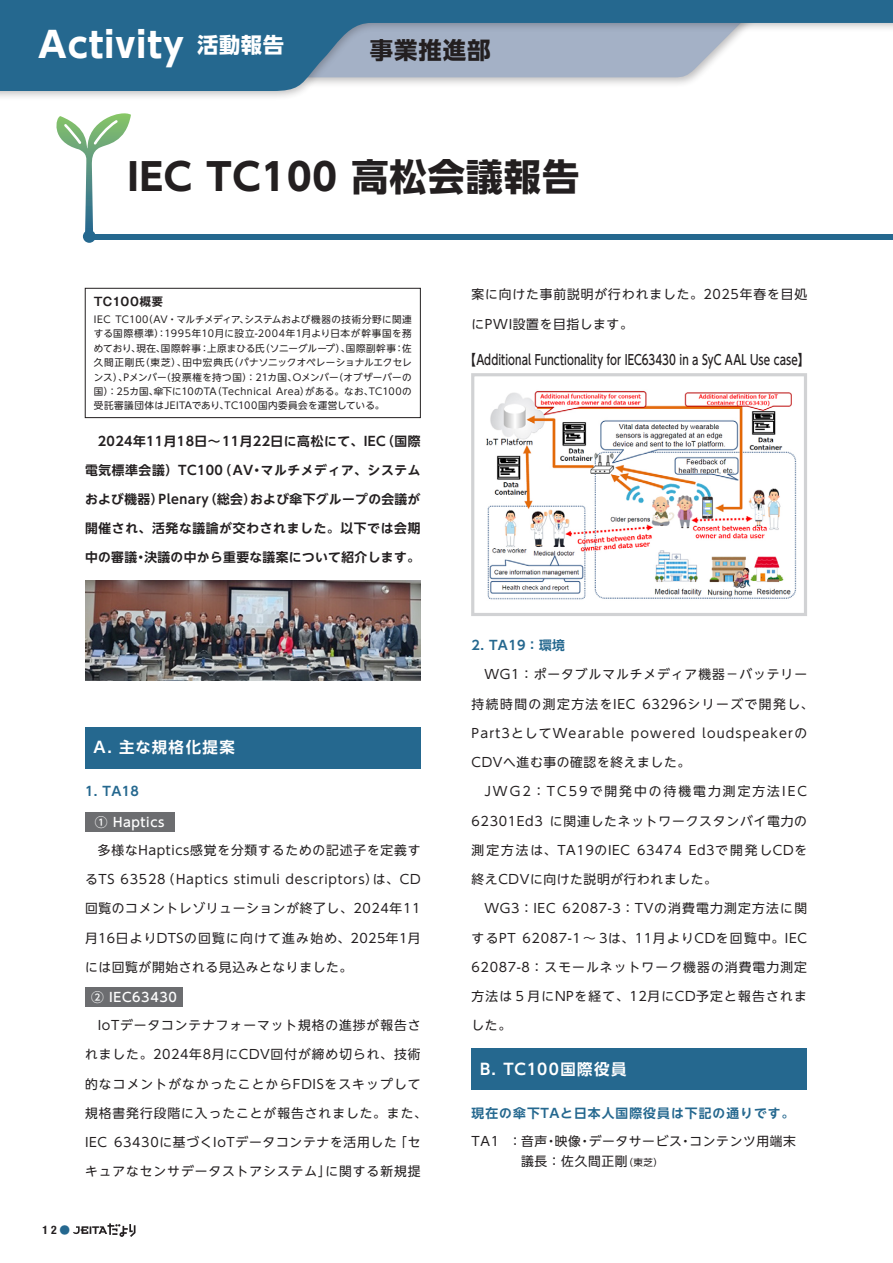
<style>
.page{position:relative;width:893px;height:1263px;background:#fff}
.page>*{position:absolute;margin:0;border:0;box-sizing:border-box;transform-origin:0 0}
.タイトル2{font:700 37.2px "UD Shin Go NT Pro";letter-spacing:.025em;color:#231f20}
.Topics{font:700 35.1px "UD Shin Go NT Pro";letter-spacing:.025em;color:#fff}
.部署{font:700 23.4px "UD Shin Go NT Pro";letter-spacing:.04em;color:#231f20}
.小見出し{font:700 15.45px "UD Shin Go NT Pro De";letter-spacing:.095em;color:#fff}
.キャプ{font:500 13.8px "UD Shin Go NT Pro";letter-spacing:.005em;color:#231f20}
.本文12Q_UD新ゴNT{font:12.75px "UD Shin Go NT Pro";letter-spacing:.065em;color:#231f20}
.本文12Q_UD新ゴNT-2{font:12.75px "UD Shin Go NT Pro";letter-spacing:.09em;color:#231f20}
.リード{font:700 12.75px "UD Shin Go NT Pro De";letter-spacing:.03em;color:#231f20}
.本文12Q_UD新ゴNT_断下げなし{font:700 12.75px "UD Shin Go NT Pro De";letter-spacing:.085em;color:#25688f}
.本文12Q_UD新ゴNT_断下げなし-2{font:12.75px "UD Shin Go NT Pro";letter-spacing:.05em;color:#231f20}
.リード-2{font:700 12.75px "UD Shin Go NT Pro De";letter-spacing:.05em;color:#231f20}
.本文12Q_UD新ゴNT-3{font:12.75px "UD Shin Go NT Pro";letter-spacing:.03em;color:#231f20}
.本文12Q_UD新ゴNT-4{font:12.75px "UD Shin Go NT Pro";letter-spacing:.115em;color:#231f20}
.本文12Q_UD新ゴNT-5{font:12.75px "UD Shin Go NT Pro";letter-spacing:.1em;color:#231f20}
.リード-3{font:700 12.75px "UD Shin Go NT Pro De";letter-spacing:.055em;color:#231f20}
.本文12Q_UD新ゴNT-6{font:12.75px "UD Shin Go NT Pro";letter-spacing:.16em;color:#231f20}
.本文12Q_UD新ゴNT_断下げなし-3{font:500 12.75px "UD Shin Go NT Pro";letter-spacing:.05em;color:#fff}
.キャプ-2{font:700 11.7px "Gothic MB101 Pro De";letter-spacing:.03em;color:#231f20}
.t1{font:700 condensed 11.7px "Helvetica Neue LT Std";color:#231f20}
.キャプ-3{font:9.6px/14.4px "UD Shin Go NT Pro";letter-spacing:.03em;color:#231f20;text-align:justify}
.s1{font-size:21.3px}
.s2{font-family:"UD Shin Go NT Pro";font-weight:400;font-stretch:normal;font-size:10.65px;color:#25688f}
.s3{font-size:9.6px}
</style>
<div class="page">
<svg style="left:56px;top:113px;width:75px;height:121px"></svg>
<div style="left:85px;top:234px;width:808px;height:5px;background:#25688f"></div>
<svg style="left:73px;top:1223px;width:62px;height:14px"></svg>
<div style="left:0;top:0;width:893px;height:102px;background:#231f20;opacity:.3"></div>
<svg style="left:0;top:0;width:893px;height:91px;fill:#25688f"></svg>
<div style="left:83px;top:230px;width:13px;height:13px;background:#25688f;border-radius:50%"></div>
<div style="left:85px;top:727px;width:336px;height:42px;background:#25688f"></div>
<div style="left:85px;top:812px;width:89px;height:19px;background:#6c6d70"></div>
<div style="left:85px;top:988px;width:98px;height:19px;background:#6c6d70"></div>
<div style="left:472px;top:1048px;width:335px;height:42px;background:#25688f"></div>
<img style="left:486px;top:390px;width:311px;height:210px">
<div style="left:471px;top:373px;width:336px;height:243px;border:3px solid #d1d2d4"></div>
<div style="left:85px;top:288px;width:336px;height:130px;border:1px solid #231f20"></div>
<img style="left:85px;top:580px;width:336px;height:101px">
<p class="Topics" style="left:38px;top:16px;width:247px">Activity <span class="s1">活動報告</span></p>
<p class="部署" style="left:370px;top:31px;width:122px">事業推進部</p>
<p class="タイトル2" style="left:128px;top:146px;width:453px">IEC TC100 高松会議報告</p>
<p class="キャプ-2" style="left:94px;top:292px;width:71px">TC100概要</p>
<p class="キャプ-3" style="left:94px;top:312px;width:319px">IEC TC100（AV・マルチメディア、システムおよび機器の技術分野に関連する国際標準）：1995年10月に設立-2004年1月より日本が幹事国を務めており、現在、国際幹事：上原まひる氏（ソニーグループ）、国際副幹事：佐久間正剛氏（東芝）、田中宏典氏（パナソニックオペレーショナルエクセレンス）、Pメンバー（投票権を持つ国）：21カ国、Oメンバー（オブザーバーの国）：25カ国、傘下に10のTA（Technical Area）がある。なお、TC100の受託審議団体はJEITAであり、TC100国内委員会を運営している。</p>
<p class="リード" style="left:98px;top:430px;width:324px">2024年11月18日〜 11月22日に高松にて、IEC（国際</p>
<p class="リード-2" style="left:85px;top:459px;width:337px">電気標準会議）TC100（AV・マルチメディア、システム</p>
<p class="リード" style="left:85px;top:489px;width:337px">および機器）Plenary（総会）および傘下グループの会議が</p>
<p class="リード-3" style="left:85px;top:518px;width:337px">開催され、活発な議論が交わされました。以下では会期</p>
<p class="リード" style="left:85px;top:547px;width:336px">中の審議・決議の中から重要な議案について紹介します。</p>
<p class="小見出し" style="left:94px;top:735px;width:143px">A. 主な規格化提案</p>
<p class="本文12Q_UD新ゴNT_断下げなし" style="left:85px;top:781px;width:56px">1. TA18</p>
<p class="本文12Q_UD新ゴNT_断下げなし-3" style="left:95px;top:811px;width:71px">① Haptics</p>
<p class="本文12Q_UD新ゴNT" style="left:98px;top:840px;width:324px">多様なHaptics感覚を分類するための記述子を定義す</p>
<p class="本文12Q_UD新ゴNT" style="left:85px;top:869px;width:337px">るTS 63528（Haptics stimuli descriptors）は、CD</p>
<p class="本文12Q_UD新ゴNT" style="left:85px;top:898px;width:337px">回覧のコメントレゾリューションが終了し、2024年11</p>
<p class="本文12Q_UD新ゴNT-3" style="left:85px;top:927px;width:337px">月16日よりDTSの回覧に向けて進み始め、2025年1月</p>
<p class="本文12Q_UD新ゴNT" style="left:85px;top:956px;width:269px">には回覧が開始される見込みとなりました。</p>
<p class="本文12Q_UD新ゴNT_断下げなし-3" style="left:91px;top:987px;width:87px">② IEC63430</p>
<p class="本文12Q_UD新ゴNT" style="left:98px;top:1015px;width:324px">IoTデータコンテナフォーマット規格の進捗が報告さ</p>
<p class="本文12Q_UD新ゴNT" style="left:85px;top:1044px;width:337px">れました。2024年8月にCDV回付が締め切られ、技術</p>
<p class="本文12Q_UD新ゴNT-2" style="left:85px;top:1073px;width:337px">的なコメントがなかったことからFDISをスキップして</p>
<p class="本文12Q_UD新ゴNT" style="left:85px;top:1103px;width:343px">規格書発行段階に入ったことが報告されました。また、</p>
<p class="本文12Q_UD新ゴNT" style="left:85px;top:1132px;width:337px">IEC 63430に基づくIoTデータコンテナを活用した「セ</p>
<p class="本文12Q_UD新ゴNT" style="left:85px;top:1161px;width:337px">キュアなセンサデータストアシステム」に関する新規提</p>
<p class="t1" style="left:43px;top:1223px;width:29px">12<span class="s2">●</span></p>
<p class="本文12Q_UD新ゴNT" style="left:472px;top:284px;width:337px">案に向けた事前説明が行われました。2025年春を目処</p>
<p class="本文12Q_UD新ゴNT" style="left:472px;top:313px;width:163px">にPWI設置を目指します。</p>
<p class="キャプ" style="left:463px;top:349px;width:350px">【Additional Functionality for IEC63430 in a SyC AAL Use case】</p>
<p class="本文12Q_UD新ゴNT_断下げなし" style="left:472px;top:635px;width:95px">2. TA19：環境</p>
<p class="本文12Q_UD新ゴNT" style="left:484px;top:664px;width:324px">WG1：ポータブルマルチメディア機器－バッテリー</p>
<p class="本文12Q_UD新ゴNT-4" style="left:472px;top:693px;width:343px">持続時間の測定方法をIEC 63296シリーズで開発し、</p>
<p class="本文12Q_UD新ゴNT-2" style="left:472px;top:723px;width:337px">Part3としてWearable powered loudspeakerの</p>
<p class="本文12Q_UD新ゴNT" style="left:472px;top:752px;width:220px">CDVへ進む事の確認を終えました。</p>
<p class="本文12Q_UD新ゴNT-6" style="left:484px;top:781px;width:324px">JWG2：TC59で開発中の待機電力測定方法IEC</p>
<p class="本文12Q_UD新ゴNT" style="left:472px;top:810px;width:337px">62301Ed3 に関連したネットワークスタンバイ電力の</p>
<p class="本文12Q_UD新ゴNT" style="left:472px;top:840px;width:337px">測定方法は、TA19のIEC 63474 Ed3で開発しCDを</p>
<p class="本文12Q_UD新ゴNT" style="left:472px;top:869px;width:247px">終えCDVに向けた説明が行われました。</p>
<p class="本文12Q_UD新ゴNT" style="left:484px;top:898px;width:324px">WG3：IEC 62087-3：TVの消費電力測定方法に関</p>
<p class="本文12Q_UD新ゴNT" style="left:472px;top:927px;width:337px">するPT 62087-1〜 3は、11月よりCDを回覧中。IEC</p>
<p class="本文12Q_UD新ゴNT-2" style="left:472px;top:956px;width:337px">62087-8：スモールネットワーク機器の消費電力測定</p>
<p class="本文12Q_UD新ゴNT-5" style="left:472px;top:986px;width:337px">方法は５月にNPを経て、12月にCD予定と報告されま</p>
<p class="本文12Q_UD新ゴNT" style="left:472px;top:1015px;width:41px">した。</p>
<p class="小見出し" style="left:480px;top:1057px;width:148px">B. TC100国際役員</p>
<p class="本文12Q_UD新ゴNT_断下げなし" style="left:472px;top:1103px;width:324px">現在の傘下TAと日本人国際役員は下記の通りです。</p>
<p class="本文12Q_UD新ゴNT_断下げなし-2" style="left:472px;top:1131px;width:326px">TA1 ：音声・映像・データサービス・コンテンツ用端末</p>
<p class="本文12Q_UD新ゴNT_断下げなし-2" style="left:521px;top:1150px;width:144px">議長：佐久間正剛<span class="s3">（東芝）</span></p>
</div>
